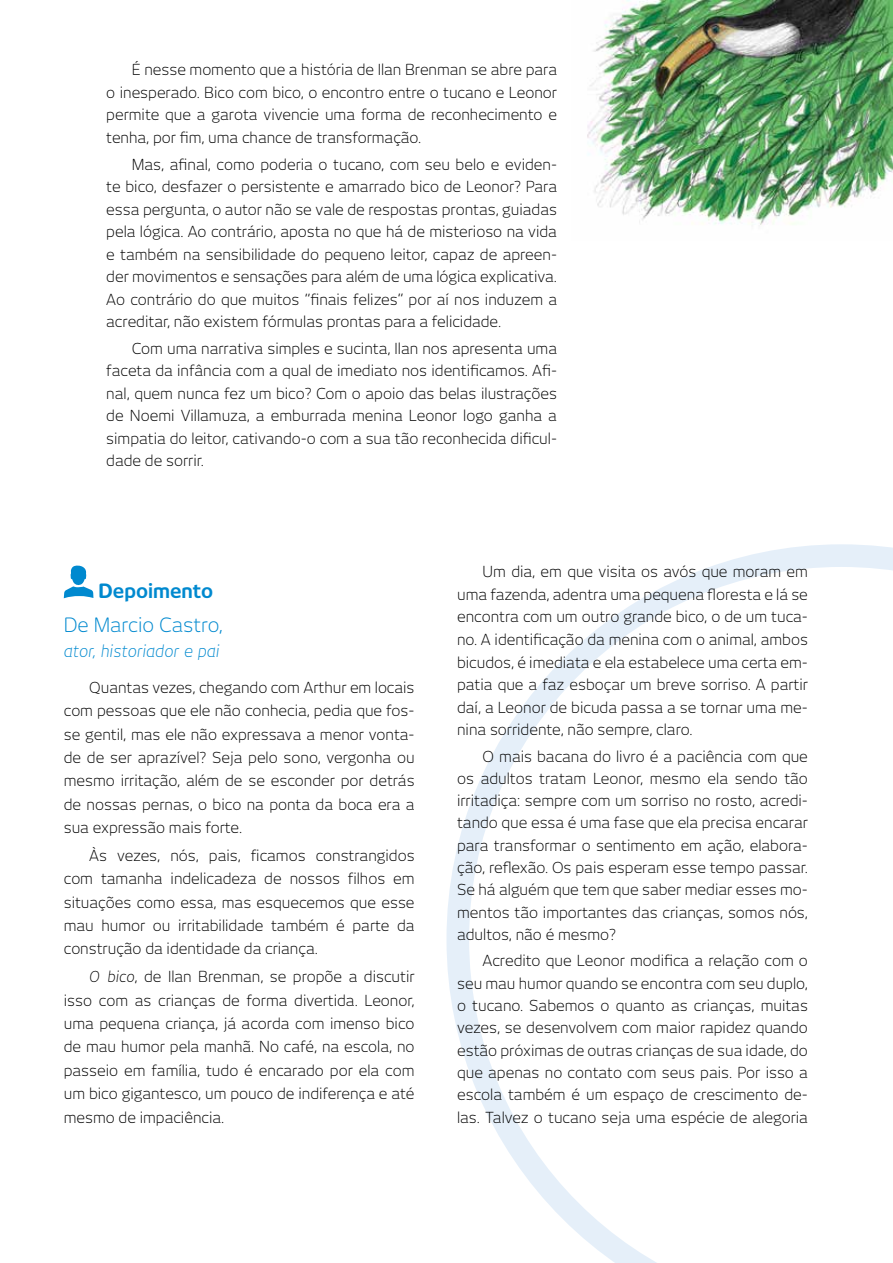
<style>
.page{position:relative;width:893px;height:1263px;background:#fff}
.page>*{position:absolute;margin:0;border:0;box-sizing:border-box;transform-origin:0 0}
.t1{font:300 19.5px "New June";color:#0089cf}
.t2{font:700 19.5px "New June";color:#0089cf}
.t3{font:italic 300 16.5px "New June";color:#0089cf}
.t4{font:300 15px/22.5px "New June";color:#000;text-align:justify}
.s1{font-style:italic}
</style>
<div class="page">
<img style="left:587px;top:0;width:306px;height:225px">
<svg style="left:446px;top:544px;width:447px;height:719px"></svg>
<svg style="left:64px;top:565px;width:29px;height:33px"></svg>
<p class="t4" style="left:106px;top:58px;width:452px;text-indent:26px">É nesse momento que a história de Ilan Brenman se abre para o inesperado. Bico com bico, o encontro entre o tucano e Leonor permite que a garota vivencie uma forma de reconhecimento e tenha, por fim, uma chance de transformação.</p>
<p class="t4" style="left:106px;top:153px;width:452px;text-indent:26px">Mas, afinal, como poderia o tucano, com seu belo e eviden&shy;te bico, desfazer o persistente e amarrado bico de Leonor? Para essa pergunta, o autor não se vale de respostas prontas, guiadas pela lógica. Ao contrário, aposta no que há de misterioso na vida e também na sensibilidade do pequeno leitor, capaz de apreen&shy;der movimentos e sensações para além de uma lógica explicativa.<br>Ao contrário do que muitos “finais felizes” por aí nos induzem a acreditar, não existem fórmulas prontas para a felicidade.</p>
<p class="t4" style="left:106px;top:337px;width:452px;text-indent:26px">Com uma narrativa simples e sucinta, Ilan nos apresenta uma faceta da infância com a qual de imediato nos identificamos. Afi&shy;nal, quem nunca fez um bico? Com o apoio das belas ilustrações de Noemi Villamuza, a emburrada menina Leonor logo ganha a simpatia do leitor, cativando-o com a sua tão reconhecida dificul&shy;dade de sorrir.</p>
<h1 class="t2" style="left:99px;top:580px;width:116px">Depoimento</h1>
<h1 class="t1" style="left:64px;top:613px;width:161px">De Marcio Castro,</h1>
<p class="t3" style="left:64px;top:641px;width:157px">ator, historiador e pai</p>
<p class="t4" style="left:64px;top:675px;width:352px;line-height:23.4px;text-indent:26px">Quantas vezes, chegando com Arthur em locais com pessoas que ele não conhecia, pedia que fos&shy;se gentil, mas ele não expressava a menor vonta&shy;de de ser aprazível? Seja pelo sono, vergonha ou mesmo irritação, além de se esconder por detrás de nossas pernas, o bico na ponta da boca era a sua expressão mais forte.</p>
<p class="t4" style="left:64px;top:843px;width:352px;line-height:23.4px;text-indent:26px">Às vezes, nós, pais, ficamos constrangidos com tamanha indelicadeza de nossos filhos em situações como essa, mas esquecemos que esse mau humor ou irritabilidade também é parte da construção da identidade da criança.</p>
<p class="t4" style="left:64px;top:965px;width:352px;line-height:23.4px;text-indent:26px"><span class="s1">O bico</span>, de Ilan Brenman, se propõe a discutir isso com as crianças de forma divertida. Leonor, uma pequena criança, já acorda com imenso bico de mau humor pela manhã. No café, na escola, no passeio em família, tudo é encarado por ela com um bico gigantesco, um pouco de indiferença e até mesmo de impaciência.</p>
<p class="t4" style="left:457px;top:560px;width:352px;text-indent:26px">Um dia, em que visita os avós que moram em uma fazenda, adentra uma pequena floresta e lá se encontra com um outro grande bico, o de um tuca&shy;no. A identificação da menina com o animal, ambos bicudos, é imediata e ela estabelece uma certa em&shy;patia que a faz esboçar um breve sorriso. A partir daí, a Leonor de bicuda passa a se tornar uma me&shy;nina sorridente, não sempre, claro.</p>
<p class="t4" style="left:457px;top:745px;width:352px;text-indent:26px">O mais bacana do livro é a paciência com que os adultos tratam Leonor, mesmo ela sendo tão irritadiça: sempre com um sorriso no rosto, acredi&shy;tando que essa é uma fase que ela precisa encarar para transformar o sentimento em ação, elabora&shy;ção, reflexão. Os pais esperam esse tempo passar.<br>Se há alguém que tem que saber mediar esses mo&shy;mentos tão importantes das crianças, somos nós, adultos, não é mesmo?</p>
<p class="t4" style="left:457px;top:949px;width:352px;text-indent:26px">Acredito que Leonor modifica a relação com o seu mau humor quando se encontra com seu duplo, o tucano. Sabemos o quanto as crianças, muitas vezes, se desenvolvem com maior rapidez quando estão próximas de outras crianças de sua idade, do que apenas no contato com seus pais. Por isso a escola também é um espaço de crescimento de&shy;las. Talvez o tucano seja uma espécie de alegoria</p>
</div>
